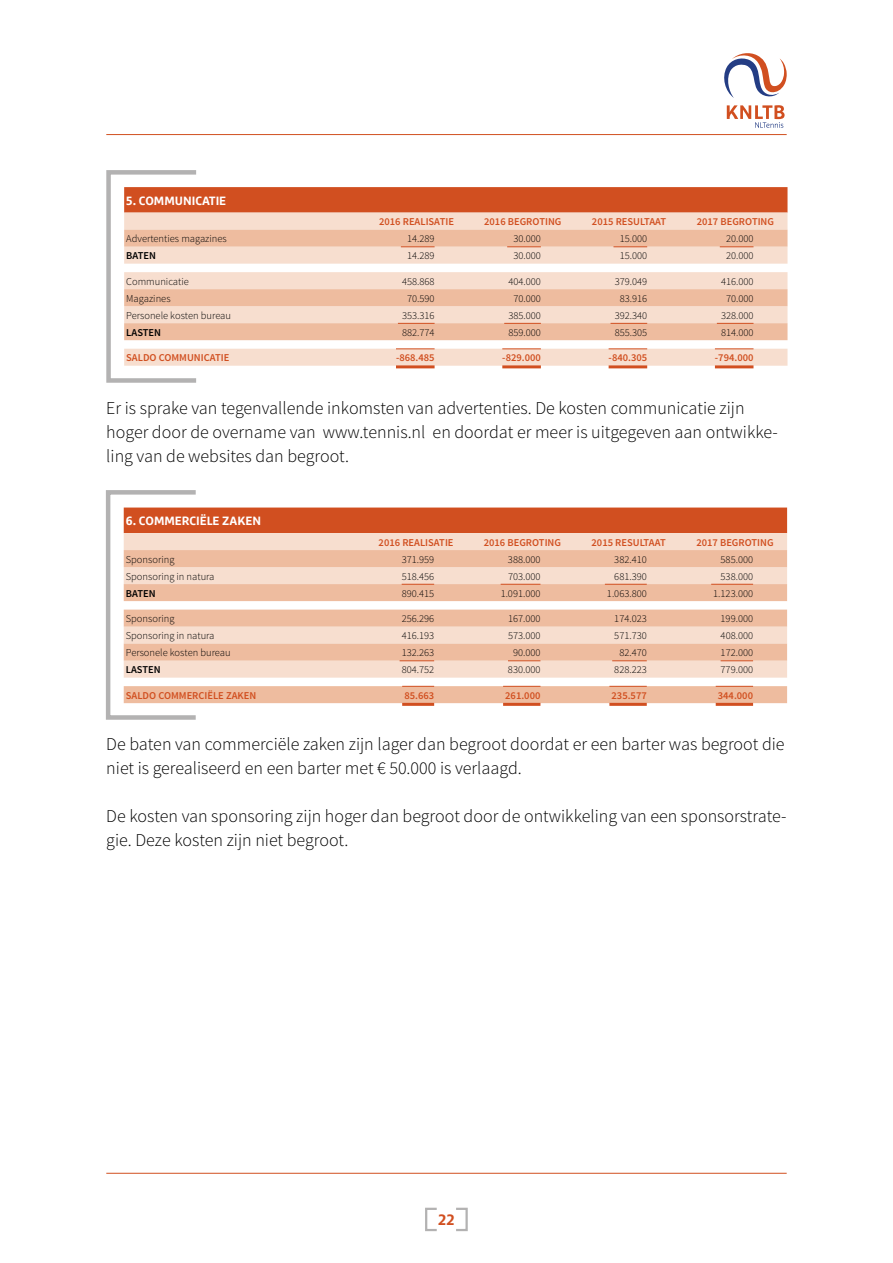
<style>
.page{position:relative;width:893px;height:1263px;background:#fff}
.page>*{position:absolute;margin:0;border:0;box-sizing:border-box;transform-origin:0 0}
.t1{font:300 18px/24px "Source Sans Pro";color:#000}
.t2{font:700 15px "Marselis Pro";color:#d14f20}
.t3{font:700 12px "Marselis Pro";color:#fff}
.t4{font:300 10.5px "Source Sans Pro";color:#000}
.t5{font:600 10.5px "Source Sans Pro";color:#d14f20}
.t6{font:600 10.5px "Source Sans Pro";color:#000}
</style>
<div class="page">
<svg style="left:727px;top:105px;width:58px;height:23px"></svg>
<svg style="left:724px;top:53px;width:63px;height:45px"></svg>
<div style="left:425px;top:1208px;width:13px;height:23px;border:2px solid #b3b2b2"></div>
<div style="left:455px;top:1208px;width:13px;height:23px;border:2px solid #b3b2b2"></div>
<hr style="left:106px;top:134px;width:681px;height:1px;background:#d14f20">
<hr style="left:106px;top:1173px;width:681px;height:1px;background:#d14f20">
<div style="left:106px;top:490px;width:92px;height:230px;border:4px solid #b3b2b2"></div>
<div style="left:124px;top:507px;width:663px;height:26px;background:#d14f20"></div>
<div style="left:124px;top:533px;width:663px;height:17px;background:#f7decf"></div>
<svg style="left:124px;top:550px;width:663px;height:153px;background:#f2ceb9"></svg>
<hr style="left:402px;top:584px;width:32px;height:1px;background:#d14f20">
<hr style="left:501px;top:584px;width:39px;height:1px;background:#d14f20">
<hr style="left:605px;top:584px;width:42px;height:1px;background:#d14f20">
<hr style="left:711px;top:584px;width:42px;height:1px;background:#d14f20">
<hr style="left:400px;top:660px;width:34px;height:1px;background:#d14f20">
<hr style="left:508px;top:660px;width:32px;height:1px;background:#d14f20">
<hr style="left:612px;top:660px;width:35px;height:1px;background:#d14f20">
<hr style="left:721px;top:660px;width:32px;height:1px;background:#d14f20">
<hr style="left:402px;top:686px;width:32px;height:1px;background:#d14f20">
<hr style="left:402px;top:703px;width:32px;height:3px;background:#d14f20">
<hr style="left:503px;top:686px;width:37px;height:1px;background:#d14f20">
<hr style="left:503px;top:703px;width:37px;height:3px;background:#d14f20">
<hr style="left:609px;top:686px;width:38px;height:1px;background:#d14f20">
<hr style="left:609px;top:703px;width:38px;height:3px;background:#d14f20">
<hr style="left:716px;top:686px;width:37px;height:1px;background:#d14f20">
<hr style="left:716px;top:703px;width:37px;height:3px;background:#d14f20">
<div style="left:106px;top:170px;width:92px;height:213px;border:4px solid #b3b2b2"></div>
<svg style="left:124px;top:187px;width:663px;height:26px;background:#d25325"></svg>
<svg style="left:124px;top:213px;width:663px;height:153px;fill:#f7decf"></svg>
<svg style="left:124px;top:230px;width:663px;height:110px;background:#f3d1bc"></svg>
<hr style="left:401px;top:246px;width:34px;height:1px;background:#d14f20">
<hr style="left:507px;top:246px;width:34px;height:1px;background:#d14f20">
<hr style="left:613px;top:246px;width:34px;height:1px;background:#d14f20">
<hr style="left:720px;top:246px;width:33px;height:1px;background:#d14f20">
<hr style="left:398px;top:323px;width:37px;height:1px;background:#d14f20">
<hr style="left:504px;top:323px;width:37px;height:1px;background:#d14f20">
<hr style="left:610px;top:323px;width:37px;height:1px;background:#d14f20">
<hr style="left:717px;top:323px;width:36px;height:1px;background:#d14f20">
<hr style="left:396px;top:348px;width:39px;height:1px;background:#d14f20">
<hr style="left:396px;top:365px;width:39px;height:3px;background:#d14f20">
<hr style="left:502px;top:348px;width:39px;height:1px;background:#d14f20">
<hr style="left:502px;top:365px;width:39px;height:3px;background:#d14f20">
<hr style="left:609px;top:348px;width:38px;height:1px;background:#d14f20">
<hr style="left:609px;top:365px;width:38px;height:3px;background:#d14f20">
<hr style="left:715px;top:348px;width:38px;height:1px;background:#d14f20">
<hr style="left:715px;top:365px;width:38px;height:3px;background:#d14f20">
<p class="t3" style="left:126px;top:193px;width:101px">5. COMMUNICATIE</p>
<p class="t5" style="left:379px;top:215px;width:76px">2016 REALISATIE</p>
<p class="t5" style="left:484px;top:215px;width:79px">2016 BEGROTING</p>
<p class="t5" style="left:592px;top:215px;width:76px">2015 RESULTAAT</p>
<p class="t5" style="left:697px;top:215px;width:79px">2017 BEGROTING</p>
<p class="t4" style="left:126px;top:232px;width:102px">Advertenties magazines</p>
<p class="t4" style="left:407px;top:232px;width:29px">14.289</p>
<p class="t4" style="left:513px;top:232px;width:29px">30.000</p>
<p class="t4" style="left:620px;top:232px;width:29px">15.000</p>
<p class="t4" style="left:726px;top:232px;width:29px">20.000</p>
<p class="t6" style="left:126px;top:249px;width:31px">BATEN</p>
<p class="t4" style="left:407px;top:249px;width:29px">14.289</p>
<p class="t4" style="left:513px;top:249px;width:29px">30.000</p>
<p class="t4" style="left:620px;top:249px;width:29px">15.000</p>
<p class="t4" style="left:726px;top:249px;width:29px">20.000</p>
<p class="t4" style="left:126px;top:275px;width:64px">Communicatie</p>
<p class="t4" style="left:402px;top:275px;width:34px">458.868</p>
<p class="t4" style="left:508px;top:275px;width:34px">404.000</p>
<p class="t4" style="left:615px;top:275px;width:34px">379.049</p>
<p class="t4" style="left:721px;top:275px;width:34px">416.000</p>
<p class="t4" style="left:126px;top:292px;width:46px">Magazines</p>
<p class="t4" style="left:407px;top:292px;width:29px">70.590</p>
<p class="t4" style="left:513px;top:292px;width:29px">70.000</p>
<p class="t4" style="left:620px;top:292px;width:29px">83.916</p>
<p class="t4" style="left:726px;top:292px;width:29px">70.000</p>
<p class="t4" style="left:126px;top:309px;width:106px">Personele kosten bureau</p>
<p class="t4" style="left:402px;top:309px;width:34px">353.316</p>
<p class="t4" style="left:508px;top:309px;width:34px">385.000</p>
<p class="t4" style="left:615px;top:309px;width:34px">392.340</p>
<p class="t4" style="left:721px;top:309px;width:34px">328.000</p>
<p class="t6" style="left:126px;top:325px;width:36px">LASTEN</p>
<p class="t4" style="left:402px;top:326px;width:34px">882.774</p>
<p class="t4" style="left:508px;top:326px;width:34px">859.000</p>
<p class="t4" style="left:615px;top:326px;width:34px">855.305</p>
<p class="t4" style="left:721px;top:326px;width:34px">814.000</p>
<p class="t5" style="left:126px;top:351px;width:105px">SALDO COMMUNICATIE</p>
<p class="t5" style="left:396px;top:351px;width:40px">-868.485</p>
<p class="t5" style="left:502px;top:351px;width:40px">-829.000</p>
<p class="t5" style="left:609px;top:351px;width:40px">-840.305</p>
<p class="t5" style="left:715px;top:351px;width:40px">-794.000</p>
<h1 class="t1" style="left:106px;top:396px;width:673px">Er is sprake van tegenvallende inkomsten van advertenties. De kosten communicatie zijn hoger door de overname van www.tennis.nl en doordat er meer is uitgegeven aan ontwikke&shy;ling van de websites dan begroot.</h1>
<p class="t3" style="left:126px;top:513px;width:137px">6. COMMERCIËLE ZAKEN</p>
<p class="t5" style="left:379px;top:535px;width:76px">2016 REALISATIE</p>
<p class="t5" style="left:484px;top:535px;width:79px">2016 BEGROTING</p>
<p class="t5" style="left:592px;top:535px;width:76px">2015 RESULTAAT</p>
<p class="t5" style="left:696px;top:535px;width:79px">2017 BEGROTING</p>
<p class="t4" style="left:126px;top:553px;width:50px">Sponsoring</p>
<p class="t4" style="left:402px;top:553px;width:34px">371.959</p>
<p class="t4" style="left:508px;top:553px;width:34px">388.000</p>
<p class="t4" style="left:614px;top:553px;width:34px">382.410</p>
<p class="t4" style="left:721px;top:553px;width:34px">585.000</p>
<p class="t4" style="left:126px;top:570px;width:90px">Sponsoring in natura</p>
<p class="t4" style="left:402px;top:570px;width:34px">518.456</p>
<p class="t4" style="left:508px;top:570px;width:34px">703.000</p>
<p class="t4" style="left:614px;top:570px;width:34px">681.390</p>
<p class="t4" style="left:721px;top:570px;width:34px">538.000</p>
<p class="t6" style="left:126px;top:586px;width:31px">BATEN</p>
<p class="t4" style="left:402px;top:587px;width:34px">890.415</p>
<p class="t4" style="left:501px;top:587px;width:41px">1.091.000</p>
<p class="t4" style="left:607px;top:587px;width:41px">1.063.800</p>
<p class="t4" style="left:713px;top:587px;width:41px">1.123.000</p>
<p class="t4" style="left:126px;top:612px;width:50px">Sponsoring</p>
<p class="t4" style="left:402px;top:612px;width:34px">256.296</p>
<p class="t4" style="left:508px;top:612px;width:34px">167.000</p>
<p class="t4" style="left:614px;top:612px;width:34px">174.023</p>
<p class="t4" style="left:721px;top:612px;width:34px">199.000</p>
<p class="t4" style="left:126px;top:629px;width:90px">Sponsoring in natura</p>
<p class="t4" style="left:402px;top:629px;width:34px">416.193</p>
<p class="t4" style="left:508px;top:629px;width:34px">573.000</p>
<p class="t4" style="left:614px;top:629px;width:34px">571.730</p>
<p class="t4" style="left:721px;top:629px;width:34px">408.000</p>
<p class="t4" style="left:126px;top:646px;width:106px">Personele kosten bureau</p>
<p class="t4" style="left:402px;top:646px;width:34px">132.263</p>
<p class="t4" style="left:513px;top:646px;width:29px">90.000</p>
<p class="t4" style="left:619px;top:646px;width:29px">82.470</p>
<p class="t4" style="left:721px;top:646px;width:34px">172.000</p>
<p class="t6" style="left:126px;top:663px;width:36px">LASTEN</p>
<p class="t4" style="left:402px;top:663px;width:34px">804.752</p>
<p class="t4" style="left:508px;top:663px;width:34px">830.000</p>
<p class="t4" style="left:614px;top:663px;width:34px">828.223</p>
<p class="t4" style="left:721px;top:663px;width:34px">779.000</p>
<p class="t5" style="left:126px;top:688px;width:132px">SALDO COMMERCIËLE ZAKEN</p>
<p class="t5" style="left:404px;top:688px;width:31px">85.663</p>
<p class="t5" style="left:505px;top:688px;width:37px">261.000</p>
<p class="t5" style="left:612px;top:688px;width:37px">235.577</p>
<p class="t5" style="left:718px;top:688px;width:37px">344.000</p>
<h1 class="t1" style="left:106px;top:732px;width:680px">De baten van commerciële zaken zijn lager dan begroot doordat er een barter was begroot die niet is gerealiseerd en een barter met € 50.000 is verlaagd.</h1>
<h1 class="t1" style="left:106px;top:804px;width:682px">De kosten van sponsoring zijn hoger dan begroot door de ontwikkeling van een sponsorstrate&shy;gie. Deze kosten zijn niet begroot.</h1>
<h2 class="t2" style="left:438px;top:1210px;width:18px">22</h2>
</div>
